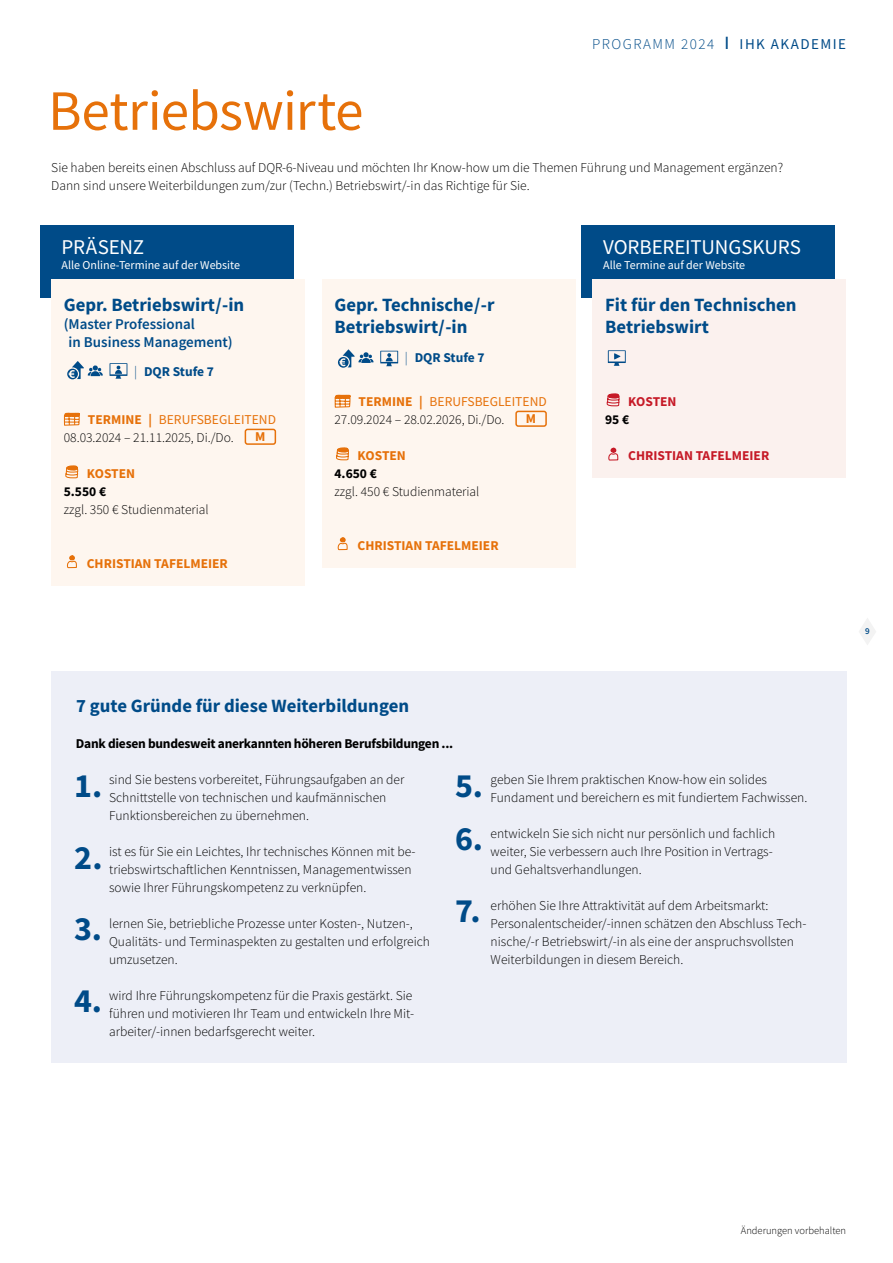
<style>
.page{position:relative;width:893px;height:1263px;background:#fff}
.page>*{position:absolute;margin:0;border:0;box-sizing:border-box;transform-origin:0 0}
.t1{font:57px "Source Sans Pro";letter-spacing:-.01em;color:#e6710a}
.t2{font:700 33.9px "Source Sans Pro";color:#004b88}
.t3{font:21px "Source Sans Pro";letter-spacing:-.005em;color:#fff}
.t4{font:700 18.75px/21.8px "Source Sans Pro";color:#004b88}
.t5{font:600 15px/18px "Source Sans Pro";color:#004b88}
.t6{font:300 15px "Source Sans Pro";letter-spacing:.1em;color:#004b88}
.t7{font:300 13.5px/18px "Source Sans Pro";color:#000}
.t8{font:700 13.5px "Source Sans Pro";letter-spacing:-.02em;color:#000}
.t9{font:700 13.5px "Source Sans Pro";color:#e6710a}
.t10{font:700 13.5px "Source Sans Pro";color:#c61a27}
.t11{font:700 13.5px "Source Sans Pro";color:#004b88}
.t12{font:12px "Source Sans Pro";color:#fff}
.t13{font:300 10.5px "Source Sans Pro";color:#000}
.t14{font:600 9px "Source Sans Pro";color:#004b88}
.s1{font-weight:600;font-size:18.75px}
.s2{font-weight:400}
.s3{font-weight:300}
.s4{font-weight:700;color:#e6710a}
.s5{font-weight:400;color:#e6710a}
</style>
<div class="page">
<div style="left:582px;top:226px;width:253px;height:72px;background:#004b88"></div>
<div style="left:40px;top:226px;width:253px;height:72px;background:#004b88"></div>
<div style="left:51px;top:280px;width:254px;height:306px;background:#fef6ef"></div>
<svg style="left:67px;top:361px;width:36px;height:18px"></svg>
<svg style="left:110px;top:363px;width:17px;height:16px"></svg>
<svg style="left:64px;top:412px;width:16px;height:14px"></svg>
<div style="left:245px;top:429px;width:31px;height:16px;border:2px solid #e6710a;border-radius:2px"></div>
<svg style="left:65px;top:465px;width:14px;height:14px"></svg>
<svg style="left:66px;top:555px;width:11px;height:14px"></svg>
<div style="left:322px;top:280px;width:253px;height:288px;background:#fef6ef"></div>
<svg style="left:338px;top:349px;width:35px;height:19px"></svg>
<svg style="left:380px;top:351px;width:18px;height:15px"></svg>
<svg style="left:334px;top:394px;width:17px;height:14px"></svg>
<div style="left:515px;top:411px;width:32px;height:16px;border:2px solid #e6710a;border-radius:2px"></div>
<svg style="left:336px;top:447px;width:13px;height:14px"></svg>
<svg style="left:337px;top:537px;width:11px;height:14px"></svg>
<div style="left:592px;top:280px;width:254px;height:198px;background:#fbf1ee"></div>
<svg style="left:608px;top:350px;width:18px;height:16px"></svg>
<svg style="left:606px;top:393px;width:14px;height:14px"></svg>
<svg style="left:608px;top:447px;width:11px;height:14px"></svg>
<svg style="left:859px;top:618px;width:17px;height:27px"></svg>
<div style="left:51px;top:671px;width:796px;height:391px;background:#edeff7"></div>
<p class="t6" style="left:592px;top:35px;width:256px">PROGRAMM 2024 <span class="s1">I</span> <span class="s2">IHK AKADEMIE</span></p>
<h1 class="t1" style="left:48px;top:75px;width:317px">Betriebswirte</h1>
<p class="t7" style="left:51px;top:158px;width:733px">Sie haben bereits einen Abschluss auf DQR-6-Niveau und möchten Ihr Know-how um die Themen Führung und Management ergänzen?<br>Dann sind unsere Weiterbildungen zum/zur (Techn.) Betriebswirt/-in das Richtige für Sie.</p>
<h3 class="t3" style="left:62px;top:234px;width:84px">PRÄSENZ</h3>
<p class="t12" style="left:62px;top:258px;width:180px">Alle Online-Termine auf der Website</p>
<h3 class="t4" style="left:64px;top:293px;width:182px">Gepr. Betriebswirt / -in</h3>
<p class="t5" style="left:69px;top:315px;width:166px;text-indent:-5px">(Master Professional<br>in Business Management)</p>
<p class="t11" style="left:134px;top:362px;width:81px"><span class="s3">|</span> DQR Stufe 7</p>
<p class="t7" style="left:64px;top:410px;width:214px;text-indent:24px"><span class="s4">TERMINE |</span> <span class="s5">BERUFSBEGLEITEND<br></span>08.03.2024 – 21.11.2025, Di./Do.</p>
<p class="t9" style="left:255px;top:428px;width:12px">M</p>
<p class="t9" style="left:87px;top:464px;width:50px">KOSTEN</p>
<p class="t8" style="left:64px;top:482px;width:44px">5.550 €</p>
<p class="t7" style="left:64px;top:500px;width:146px">zzgl. 350 € Studienmaterial</p>
<p class="t9" style="left:87px;top:554px;width:143px">CHRISTIAN TAFELMEIER</p>
<h3 class="t4" style="left:334px;top:293px;width:161px">Gepr. Technische / -r<br>Betriebswirt / -in</h3>
<p class="t11" style="left:405px;top:348px;width:81px"><span class="s3">|</span> DQR Stufe 7</p>
<p class="t7" style="left:334px;top:392px;width:214px;text-indent:24px"><span class="s4">TERMINE |</span> <span class="s5">BERUFSBEGLEITEND<br></span>27.09.2024 – 28.02.2026, Di./Do.</p>
<p class="t9" style="left:526px;top:410px;width:12px">M</p>
<p class="t9" style="left:358px;top:446px;width:50px">KOSTEN</p>
<p class="t8" style="left:334px;top:464px;width:44px">4.650 €</p>
<p class="t7" style="left:334px;top:482px;width:146px">zzgl. 450 € Studienmaterial</p>
<p class="t9" style="left:358px;top:536px;width:143px">CHRISTIAN TAFELMEIER</p>
<h3 class="t3" style="left:603px;top:234px;width:199px">VORBEREITUNGSKURS</h3>
<p class="t12" style="left:603px;top:258px;width:144px">Alle Termine auf der Website</p>
<h3 class="t4" style="left:605px;top:293px;width:193px">Fit für den Technischen<br>Betriebswirt</h3>
<p class="t10" style="left:628px;top:392px;width:50px">KOSTEN</p>
<p class="t8" style="left:605px;top:410px;width:26px">95 €</p>
<p class="t10" style="left:628px;top:446px;width:143px">CHRISTIAN TAFELMEIER</p>
<p class="t14" style="left:865px;top:625px;width:6px">9</p>
<h3 class="t4" style="left:76px;top:694px;width:334px">7 gute Gründe für diese Weiterbildungen</h3>
<p class="t8" style="left:76px;top:734px;width:379px">Dank diesen bundesweit anerkannten höheren Berufsbildungen ...</p>
<p class="t7" style="left:109px;top:770px;width:297px">sind Sie bestens vorbereitet, Führungsaufgaben an der<br>Schnittstelle von technischen und kaufmännischen<br>Funktionsbereichen zu übernehmen.</p>
<p class="t7" style="left:109px;top:842px;width:308px">ist es für Sie ein Leichtes, Ihr technisches Können mit be&shy;triebswirtschaftlichen Kenntnissen, Managementwissen sowie Ihrer Führungskompetenz zu verknüpfen.</p>
<p class="t7" style="left:109px;top:914px;width:322px">lernen Sie, betriebliche Prozesse unter Kosten-, Nutzen-,<br>Qualitäts- und Terminaspekten zu gestalten und erfolgreich umzusetzen.</p>
<p class="t7" style="left:109px;top:986px;width:307px">wird Ihre Führungskompetenz für die Praxis gestärkt. Sie führen und motivieren Ihr Team und entwickeln Ihre Mit&shy;arbeiter/-innen bedarfsgerecht weiter.</p>
<h2 class="t2" style="left:74px;top:762px;width:30px">1.</h2>
<h2 class="t2" style="left:455px;top:762px;width:29px">5.</h2>
<h2 class="t2" style="left:455px;top:815px;width:30px">6.</h2>
<h2 class="t2" style="left:74px;top:834px;width:30px">2.</h2>
<h2 class="t2" style="left:455px;top:887px;width:27px">7.</h2>
<h2 class="t2" style="left:74px;top:906px;width:30px">3.</h2>
<h2 class="t2" style="left:74px;top:978px;width:30px">4.</h2>
<p class="t7" style="left:491px;top:770px;width:318px">geben Sie Ihrem praktischen Know-how ein solides<br>Fundament und bereichern es mit fundiertem Fachwissen.</p>
<p class="t7" style="left:491px;top:824px;width:286px">entwickeln Sie sich nicht nur persönlich und fachlich weiter, Sie verbessern auch Ihre Position in Vertrags&shy;und Gehaltsverhandlungen.</p>
<p class="t7" style="left:491px;top:896px;width:317px">erhöhen Sie Ihre Attraktivität auf dem Arbeitsmarkt:<br>Personalentscheider/-innen schätzen den Abschluss Tech&shy;nische/-r Betriebswirt/-in als eine der anspruchsvollsten Weiterbildungen in diesem Bereich.</p>
<p class="t13" style="left:741px;top:1224px;width:107px">Änderungen vorbehalten</p>
</div>
